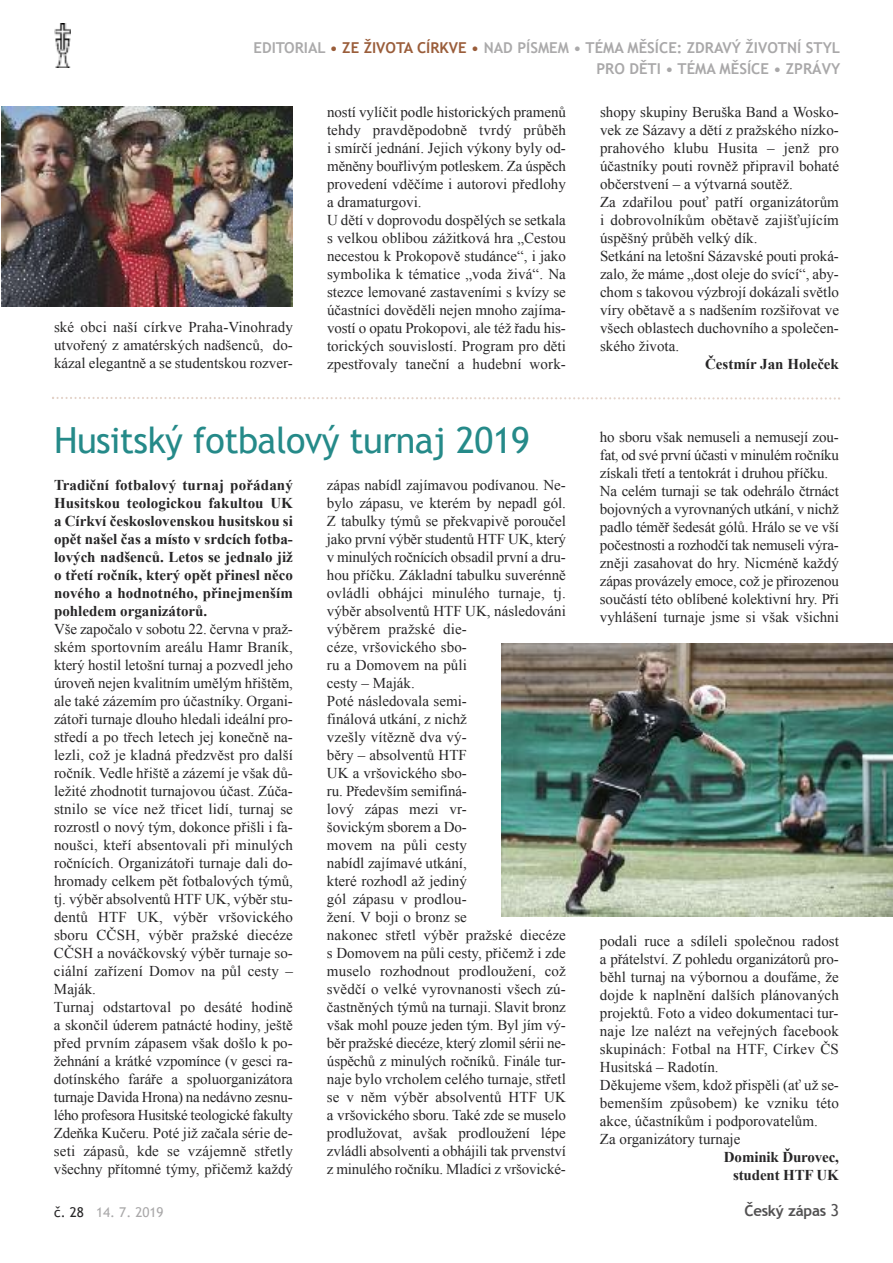
<style>
.page{position:relative;width:893px;height:1263px;background:#fff}
.page>*{position:absolute;margin:0;border:0;box-sizing:border-box;transform-origin:0 0}
.t1{font:36px "Trebuchet MS";letter-spacing:-.015em;color:#258a89}
.t2{font:15px/18px "Times New Roman";color:#272627}
.t3{font:700 15px/18px "Times New Roman";color:#272627;text-align:justify}
.t4{font:700 15px/21px "Trebuchet MS";color:#a9a8a9;text-align:right}
.t5{font:700 15px "Trebuchet MS";letter-spacing:-.015em;color:#525152}
.t6{font:13.5px "Trebuchet MS";color:#a9a8a9}
.s1{color:#abaaab}
.s2{color:#9a5d3a}
.s3{color:#272627}
.s4{font-weight:400;font-size:16.5px}
</style>
<div class="page">
<img style="left:54px;top:24px;width:17px;height:43px">
<img style="left:501px;top:643px;width:392px;height:273px">
<svg style="left:52px;top:397px;width:788px;height:3px"></svg>
<img style="left:2px;top:106px;width:291px;height:201px">
<p class="t4" style="left:254px;top:37px;width:588px"><span class="s1">EDITORIAL</span> <span class="s2">• ZE ŽIVOTA CÍRKVE •</span> <span class="s1">NAD PÍSMEM •</span> TÉMA MĚSÍCE: ZDRAVÝ ŽIVOTNÍ STYL<br>PRO DĚTI • TÉMA MĚSÍCE • ZPRÁVY</p>
<p class="t2" style="left:54px;top:318px;width:240px;text-align:justify">ské obci naší církve Praha-Vinohrady utvořený z amatérských nadšenců, do&shy;kázal elegantně a se studentskou rozver-</p>
<p class="t2" style="left:327px;top:103px;width:240px">ností vylíčit podle historických pramenů tehdy pravděpodobně tvrdý průběh i smírčí jednání. Jejich výkony byly od&shy;měněny bouřlivým potleskem. Za úspěch provedení vděčíme i autorovi předlohy a dramaturgovi.<br>U dětí v doprovodu dospělých se setkala s velkou oblibou zážitková hra „Cestou necestou k Prokopově studánce“, i jako symbolika k tématice „voda živá“. Na stezce lemované zastaveními s kvízy se účastníci dověděli nejen mnoho zajíma&shy;vostí o opatu Prokopovi, ale též řadu his&shy;torických souvislostí. Program pro děti zpestřovaly taneční a hudební work-</p>
<p class="t2" style="left:600px;top:103px;width:240px">shopy skupiny Beruška Band a Wosko&shy;vek ze Sázavy a dětí z pražského nízko&shy;prahového klubu Husita – jenž pro účastníky pouti rovněž připravil bohaté občerstvení – a výtvarná soutěž.<br>Za zdařilou pouť patří organizátorům i dobrovolníkům obětavě zajišťujícím úspěšný průběh velký dík.<br>Setkání na letošní Sázavské pouti proká&shy;zalo, že máme „dost oleje do svící“, aby&shy;chom s takovou výzbrojí dokázali světlo víry obětavě a s nadšením rozšiřovat ve všech oblastech duchovního a společen&shy;ského života.</p>
<p class="t3" style="left:705px;top:354px;width:135px">Čestmír Jan Holeček</p>
<h1 class="t1" style="left:54px;top:419px;width:478px">Husitský fotbalový turnaj 2019</h1>
<p class="t3" style="left:54px;top:476px;width:240px">Tradiční fotbalový turnaj pořádaný Husitskou teologickou fakultou UK a Církví československou husitskou si opět našel čas a místo v srdcích fotba&shy;lových nadšenců. Letos se jednalo již o třetí ročník, který opět přinesl něco nového a hodnotného, přinejmenším pohledem organizátorů.</p>
<p class="t2" style="left:54px;top:620px;width:240px">Vše započalo v sobotu 22. června v praž&shy;ském sportovním areálu Hamr Braník, který hostil letošní turnaj a pozvedl jeho úroveň nejen kvalitním umělým hřištěm, ale také zázemím pro účastníky. Organi&shy;zátoři turnaje dlouho hledali ideální pro&shy;středí a po třech letech jej konečně na&shy;lezli, což je kladná předzvěst pro další ročník. Vedle hřiště a zázemí je však dů&shy;ležité zhodnotit turnajovou účast. Zúča&shy;stnilo se více než třicet lidí, turnaj se rozrostl o nový tým, dokonce přišli i fa&shy;noušci, kteří absentovali při minulých ročnících. Organizátoři turnaje dali do&shy;hromady celkem pět fotbalových týmů, tj. výběr absolventů HTF UK, výběr stu&shy;dentů HTF UK, výběr vršovického sboru CČSH, výběr pražské diecéze CČSH a nováčkovský výběr turnaje so&shy;ciální zařízení Domov na půl cesty – Maják.<br>Turnaj odstartoval po desáté hodině a skončil úderem patnácté hodiny, ještě před prvním zápasem však došlo k po&shy;žehnání a krátké vzpomínce (v gesci ra&shy;dotínského faráře a spoluorganizátora turnaje Davida Hrona) na nedávno zesnu&shy;lého profesora Husitské teologické fakulty Zdeňka Kučeru. Poté již začala série de&shy;seti zápasů, kde se vzájemně střetly všechny přítomné týmy, přičemž každý</p>
<p class="t6" style="left:54px;top:1204px;width:111px"><span class="s3">č. 28</span> 14. 7. 2019</p>
<p class="t2" style="left:327px;top:476px;width:240px">zápas nabídl zajímavou podívanou. Ne&shy;bylo zápasu, ve kterém by nepadl gól.<br>Z tabulky týmů se překvapivě poroučel jako první výběr studentů HTF UK, který v minulých ročnících obsadil první a dru&shy;hou příčku. Základní tabulku suverénně ovládli obhájci minulého turnaje, tj. výběr absolventů HTF UK, následováni výběrem pražské die-<br>céze, vršovického sbo-<br>ru a Domovem na půli<br>cesty – Maják.<br>Poté následovala semi-<br>finálová utkání, z nichž<br>vzešly vítězně dva vý-<br>běry – absolventů HTF<br>UK a vršovického sbo-<br>ru. Především semifiná-<br>lový zápas mezi vr-<br>šovickým sborem a Do-<br>movem na půli cesty<br>nabídl zajímavé utkání,<br>které rozhodl až jediný<br>gól zápasu v prodlou-<br>žení. V boji o bronz se<br>nakonec střetl výběr pražské diecéze s Domovem na půli cesty, přičemž i zde muselo rozhodnout prodloužení, což svědčí o velké vyrovnanosti všech zú&shy;častněných týmů na turnaji. Slavit bronz však mohl pouze jeden tým. Byl jím vý&shy;běr pražské diecéze, který zlomil sérii ne&shy;úspěchů z minulých ročníků. Finále tur&shy;naje bylo vrcholem celého turnaje, střetl se v něm výběr absolventů HTF UK a vršovického sboru. Také zde se muselo prodlužovat, avšak prodloužení lépe zvládli absolventi a obhájili tak prvenství z minulého ročníku. Mladíci z vršovické-</p>
<p class="t2" style="left:600px;top:428px;width:240px">ho sboru však nemuseli a nemusejí zou&shy;fat, od své první účasti v minulém ročníku získali třetí a tentokrát i druhou příčku.<br>Na celém turnaji se tak odehrálo čtrnáct bojovných a vyrovnaných utkání, v nichž padlo téměř šedesát gólů. Hrálo se ve vší počestnosti a rozhodčí tak nemuseli výra&shy;zněji zasahovat do hry. Nicméně každý zápas provázely emoce, což je přirozenou součástí této oblíbené kolektivní hry. Při vyhlášení turnaje jsme si však všichni</p>
<p class="t2" style="left:600px;top:932px;width:240px">podali ruce a sdíleli společnou radost a přátelství. Z pohledu organizátorů pro&shy;běhl turnaj na výbornou a doufáme, že dojde k naplnění dalších plánovaných projektů. Foto a video dokumentaci tur&shy;naje lze nalézt na veřejných facebook skupinách: Fotbal na HTF, Církev ČS Husitská – Radotín.<br>Děkujeme všem, kdož přispěli (ať už se&shy;bemenším způsobem) ke vzniku této akce, účastníkům i podporovatelům.<br>Za organizátory turnaje</p>
<p class="t3" style="left:724px;top:1147px;width:116px;text-align:right">Dominik Ďurovec, student HTF UK</p>
<p class="t5" style="left:744px;top:1202px;width:96px">ČESKÝ ZÁPAS <span class="s4">3</span></p>
</div>
